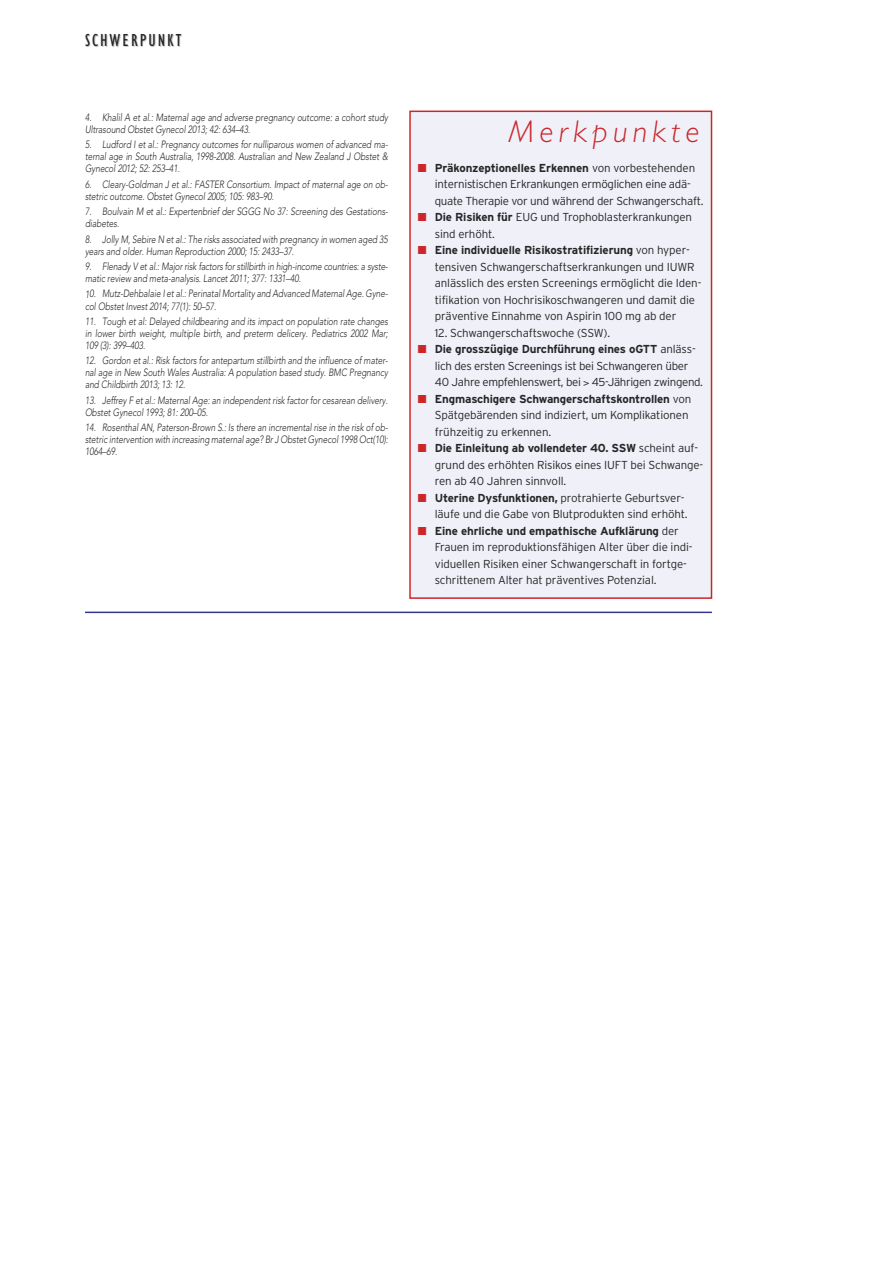
<style>
.page{position:relative;width:893px;height:1263px;background:#fff}
.page>*{position:absolute;margin:0;border:0;box-sizing:border-box;transform-origin:0 0}
.t1{font:italic 300 31.5px "Gill Sans";letter-spacing:.165em;color:#cc262b}
.t2{font:condensed 18px "Gill Sans";letter-spacing:.11em;color:#272627}
.t3{font:300 11.55px/16.5px "Interstate";letter-spacing:-.015em;color:#272627}
.t4{font:italic 300 10.5px/12px "Avenir";letter-spacing:-.005em;color:#272627;scale:.8 1}
.s1{color:#cc262b}
.s2{font-weight:700}
</style>
<div class="page">
<div style="left:411px;top:112px;width:300px;height:485px;background:#eff0f8"></div>
<div style="left:409px;top:111px;width:303px;height:488px;border:2px solid #cc262b"></div>
<hr style="left:85px;top:612px;width:627px;height:1px;background:#34368f">
<h2 class="t2" style="left:85px;top:33px;width:98px">SCHWERPUNKT</h2>
<p class="t4" style="left:85px;top:111px;width:380px">4. Khalil A et al.: Maternal age and adverse pregnancy outcome: a cohort study<br>Ultrasound Obstet Gynecol 2013; 42: 634–43.</p>
<p class="t4" style="left:85px;top:139px;width:380px;text-align:justify">5. Ludford I et al.: Pregnancy outcomes for nulliparous women of advanced ma&shy;ternal age in South Australia, 1998-2008. Australian and New Zealand J Obstet &amp; Gynecol 2012; 52: 253–41.</p>
<p class="t4" style="left:85px;top:178px;width:380px">6. Cleary-Goldman J et al.: FASTER Consortium. Impact of maternal age on ob&shy;stetric outcome. Obstet Gynecol 2005; 105: 983–90.</p>
<p class="t4" style="left:85px;top:206px;width:380px">7. Boulvain M et al.: Expertenbrief der SGGG No 37: Screening des Gestations&shy;diabetes.</p>
<p class="t4" style="left:85px;top:233px;width:380px">8. Jolly M, Sebire N et al.: The risks associated with pregnancy in women aged 35 years and older. Human Reproduction 2000; 15: 2433–37.</p>
<p class="t4" style="left:85px;top:260px;width:380px">9. Flenady V et al.: Major risk factors for stillbirth in high-income countries: a syste&shy;matic review and meta-analysis. Lancet 2011; 377: 1331–40.</p>
<p class="t4" style="left:85px;top:288px;width:380px">10. Mutz-Dehbalaie I et al.: Perinatal Mortality and Advanced Maternal Age. Gyne&shy;col Obstet Invest 2014; 77(1): 50–57.</p>
<p class="t4" style="left:85px;top:315px;width:380px;text-align:justify">11. Tough et al: Delayed childbearing and its impact on population rate changes in lower birth weight, multiple birth, and preterm delicery. Pediatrics 2002 Mar; 109 (3): 399–403.</p>
<p class="t4" style="left:85px;top:355px;width:380px;text-align:justify">12. Gordon et al.: Risk factors for antepartum stillbirth and the influence of mater&shy;nal age in New South Wales Australia: A population based study. BMC Pregnancy and Childbirth 2013; 13: 12.</p>
<p class="t4" style="left:85px;top:394px;width:380px">13. Jeffrey F et al.: Maternal Age: an independent risk factor for cesarean delivery.<br>Obstet Gynecol 1993; 81: 200–05.</p>
<p class="t4" style="left:85px;top:421px;width:380px;text-align:justify">14. Rosenthal AN, Paterson-Brown S.: Is there an incremental rise in the risk of ob&shy;stetric intervention with increasing maternal age? Br J Obstet Gynecol 1998 Oct(10):<br>1064–69.</p>
<h1 class="t1" style="left:509px;top:120px;width:192px">Merkpunkte</h1>
<p class="t3" style="left:435px;top:159px;width:270px;text-indent:-17px"><span class="s1">■</span> <span class="s2">Präkonzeptionelles Erkennen</span> von vorbestehenden internistischen Erkrankungen ermöglichen eine adä&shy;quate Therapie vor und während der Schwangerschaft.</p>
<p class="t3" style="left:435px;top:209px;width:259px;text-indent:-17px"><span class="s1">■</span> <span class="s2">Die Risiken für</span> EUG und Trophoblasterkrankungen sind erhöht.</p>
<p class="t3" style="left:435px;top:242px;width:268px;text-indent:-17px"><span class="s1">■</span> <span class="s2">Eine individuelle Risikostratifizierung</span> von hyper&shy;tensiven Schwangerschaftserkrankungen und IUWR anlässlich des ersten Screenings ermöglicht die Iden&shy;tifikation von Hochrisikoschwangeren und damit die präventive Einnahme von Aspirin 100 mg ab der</p>
<p class="t3" style="left:435px;top:324px;width:177px">12. Schwangerschaftswoche (SSW).</p>
<p class="t3" style="left:435px;top:341px;width:270px;text-indent:-17px"><span class="s1">■</span> <span class="s2">Die grosszügige Durchführung eines oGTT</span> anläss&shy;lich des ersten Screenings ist bei Schwangeren über<br>40 Jahre empfehlenswert, bei 45-Jährigen zwingend.</p>
<p class="t3" style="left:435px;top:390px;width:258px;text-indent:-17px"><span class="s1">■</span> <span class="s2">Engmaschigere Schwangerschaftskontrollen</span> von<br>Spätgebärenden sind indiziert, um Komplikationen frühzeitig zu erkennen.</p>
<p class="t3" style="left:435px;top:440px;width:270px;text-indent:-17px"><span class="s1">■</span> <span class="s2">Die Einleitung ab vollendeter 40. SSW</span> scheint auf&shy;grund des erhöhten Risikos eines IUFT bei Schwange&shy;ren ab 40 Jahren sinnvoll.</p>
<p class="t3" style="left:418px;top:489px;width:271px;text-align:right"><span class="s1">■</span> <span class="s2">Uterine Dysfunktionen,</span> protrahierte Geburtsver&shy;läufe und die Gabe von Blutprodukten sind erhöht.</p>
<p class="t3" style="left:435px;top:522px;width:259px;text-indent:-17px"><span class="s1">■</span> <span class="s2">Eine ehrliche und empathische Aufklärung</span> der Frauen im reproduktionsfähigen Alter über die indi&shy;viduellen Risiken einer Schwangerschaft in fortge&shy;schrittenem Alter hat präventives Potenzial.</p>
</div>
